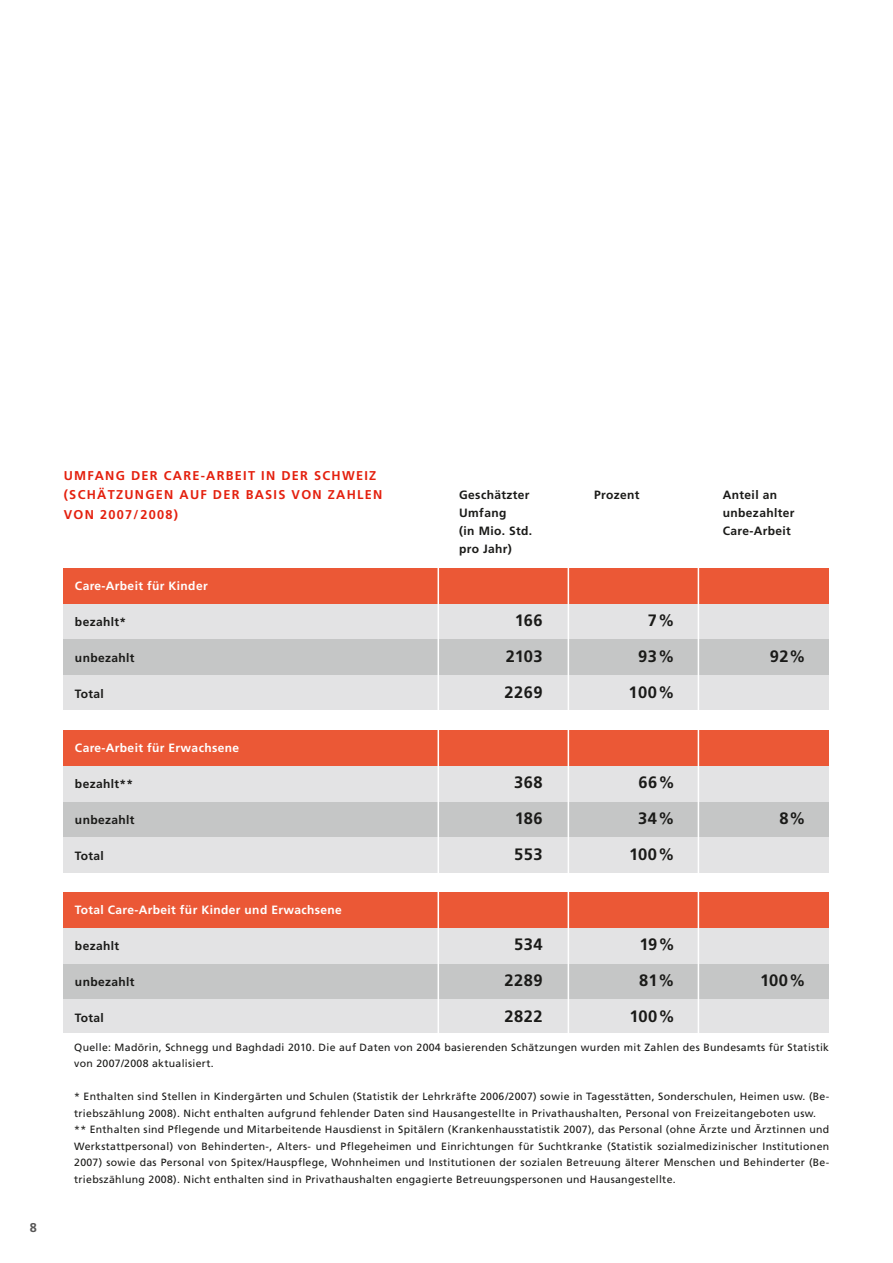
<style>
.page{position:relative;width:893px;height:1263px;background:#fff}
.page>*{position:absolute;margin:0;border:0;box-sizing:border-box;transform-origin:0 0}
.t1{font:700 16.5px "Frutiger";letter-spacing:.03em;color:#1a1a18}
.t2{font:700 12.75px/19.5px "Frutiger";letter-spacing:.1em;color:#e4200e}
.t3{font:700 12.75px "Frutiger";color:#575656}
.t4{font:700 12px/18px "Frutiger";letter-spacing:.03em;color:#1a1a18}
.t5{font:700 12px "Frutiger";letter-spacing:.03em;color:#fff}
.t6{font:10.5px/16.5px "Frutiger";letter-spacing:.03em;color:#1a1a18}
</style>
<div class="page">
<div style="left:64px;top:892px;width:765px;height:36px;background:#eb5836"></div>
<div style="left:64px;top:997px;width:765px;height:36px;background:#e3e3e4"></div>
<div style="left:64px;top:963px;width:765px;height:36px;background:#c5c6c6"></div>
<div style="left:64px;top:928px;width:765px;height:35px;background:#e3e3e4"></div>
<div style="left:64px;top:837px;width:765px;height:36px;background:#e3e3e4"></div>
<div style="left:64px;top:802px;width:765px;height:35px;background:#c5c6c6"></div>
<div style="left:64px;top:766px;width:765px;height:36px;background:#e3e3e4"></div>
<div style="left:64px;top:730px;width:765px;height:36px;background:#eb5836"></div>
<div style="left:64px;top:674px;width:765px;height:36px;background:#e3e3e4"></div>
<div style="left:64px;top:639px;width:765px;height:35px;background:#c5c6c6"></div>
<div style="left:64px;top:603px;width:765px;height:36px;background:#e3e3e4"></div>
<div style="left:64px;top:568px;width:765px;height:35px;background:#eb5836"></div>
<hr style="left:438px;top:523px;width:1px;height:556px;background:#fff">
<hr style="left:568px;top:523px;width:1px;height:556px;background:#fff">
<hr style="left:698px;top:523px;width:1px;height:556px;background:#fff">
<p class="t3" style="left:30px;top:1220px;width:9px">8</p>
<p class="t2" style="left:64px;top:466px;width:320px">UMFANG DER CARE-ARBEIT IN DER SCHWEIZ (SCHÄTZUNGEN AUF DER BASIS VON ZAHLEN<br>VON 2007/2008)</p>
<p class="t4" style="left:459px;top:486px;width:74px">Geschätzter<br>Umfang<br>(in Mio. Std. pro Jahr)</p>
<p class="t4" style="left:594px;top:486px;width:47px">Prozent</p>
<p class="t4" style="left:723px;top:486px;width:73px">Anteil an unbezahlter<br>Care-Arbeit</p>
<p class="t5" style="left:75px;top:579px;width:134px">Care-Arbeit für Kinder</p>
<p class="t4" style="left:75px;top:613px;width:53px">bezahlt*</p>
<h1 class="t1" style="left:515px;top:611px;width:29px">166</h1>
<h1 class="t1" style="left:648px;top:611px;width:28px">7%</h1>
<p class="t4" style="left:75px;top:649px;width:61px">unbezahlt</p>
<h1 class="t1" style="left:506px;top:647px;width:38px">2103</h1>
<h1 class="t1" style="left:638px;top:647px;width:38px">93%</h1>
<h1 class="t1" style="left:770px;top:647px;width:37px">92%</h1>
<p class="t4" style="left:75px;top:685px;width:30px">Total</p>
<h1 class="t1" style="left:504px;top:683px;width:40px">2269</h1>
<h1 class="t1" style="left:628px;top:683px;width:48px">100%</h1>
<p class="t5" style="left:75px;top:741px;width:166px">Care-Arbeit für Erwachsene</p>
<p class="t4" style="left:75px;top:775px;width:60px">bezahlt**</p>
<h1 class="t1" style="left:514px;top:773px;width:30px">368</h1>
<h1 class="t1" style="left:638px;top:773px;width:38px">66%</h1>
<p class="t4" style="left:75px;top:811px;width:61px">unbezahlt</p>
<h1 class="t1" style="left:515px;top:809px;width:29px">186</h1>
<h1 class="t1" style="left:638px;top:809px;width:38px">34%</h1>
<h1 class="t1" style="left:779px;top:809px;width:28px">8%</h1>
<p class="t4" style="left:75px;top:847px;width:30px">Total</p>
<h1 class="t1" style="left:514px;top:845px;width:30px">553</h1>
<h1 class="t1" style="left:629px;top:845px;width:47px">100%</h1>
<p class="t5" style="left:75px;top:903px;width:268px">Total Care-Arbeit für Kinder und Erwachsene</p>
<p class="t4" style="left:75px;top:937px;width:46px">bezahlt</p>
<h1 class="t1" style="left:514px;top:935px;width:30px">534</h1>
<h1 class="t1" style="left:639px;top:935px;width:37px">19%</h1>
<p class="t4" style="left:75px;top:973px;width:61px">unbezahlt</p>
<h1 class="t1" style="left:504px;top:971px;width:40px">2289</h1>
<h1 class="t1" style="left:639px;top:971px;width:37px">81%</h1>
<h1 class="t1" style="left:760px;top:971px;width:47px">100%</h1>
<p class="t4" style="left:75px;top:1009px;width:30px">Total</p>
<h1 class="t1" style="left:504px;top:1007px;width:40px">2822</h1>
<h1 class="t1" style="left:629px;top:1007px;width:47px">100%</h1>
<p class="t6" style="left:74px;top:1039px;width:756px">Quelle: Madörin, Schnegg und Baghdadi 2010. Die auf Daten von 2004 basierenden Schätzungen wurden mit Zahlen des Bundesamts für Statistik von 2007/2008 aktualisiert.</p>
<p class="t6" style="left:74px;top:1088px;width:757px">* Enthalten sind Stellen in Kindergärten und Schulen (Statistik der Lehrkräfte 2006/2007) sowie in Tagesstätten, Sonderschulen, Heimen usw. (Be&shy;triebszählung 2008). Nicht enthalten aufgrund fehlender Daten sind Hausangestellte in Privathaushalten, Personal von Freizeitangeboten usw. ** Enthalten sind Pflegende und Mitarbeitende Hausdienst in Spitälern (Krankenhausstatistik 2007), das Personal (ohne Ärzte und Ärztinnen und Werkstattpersonal) von Behinderten-, Alters- und Pflegeheimen und Einrichtungen für Suchtkranke (Statistik sozialmedizinischer Institutionen 2007) sowie das Personal von Spitex/Hauspflege, Wohnheimen und Institutionen der sozialen Betreuung älterer Menschen und Behinderter (Be&shy;triebszählung 2008). Nicht enthalten sind in Privathaushalten engagierte Betreuungspersonen und Hausangestellte.</p>
</div>
